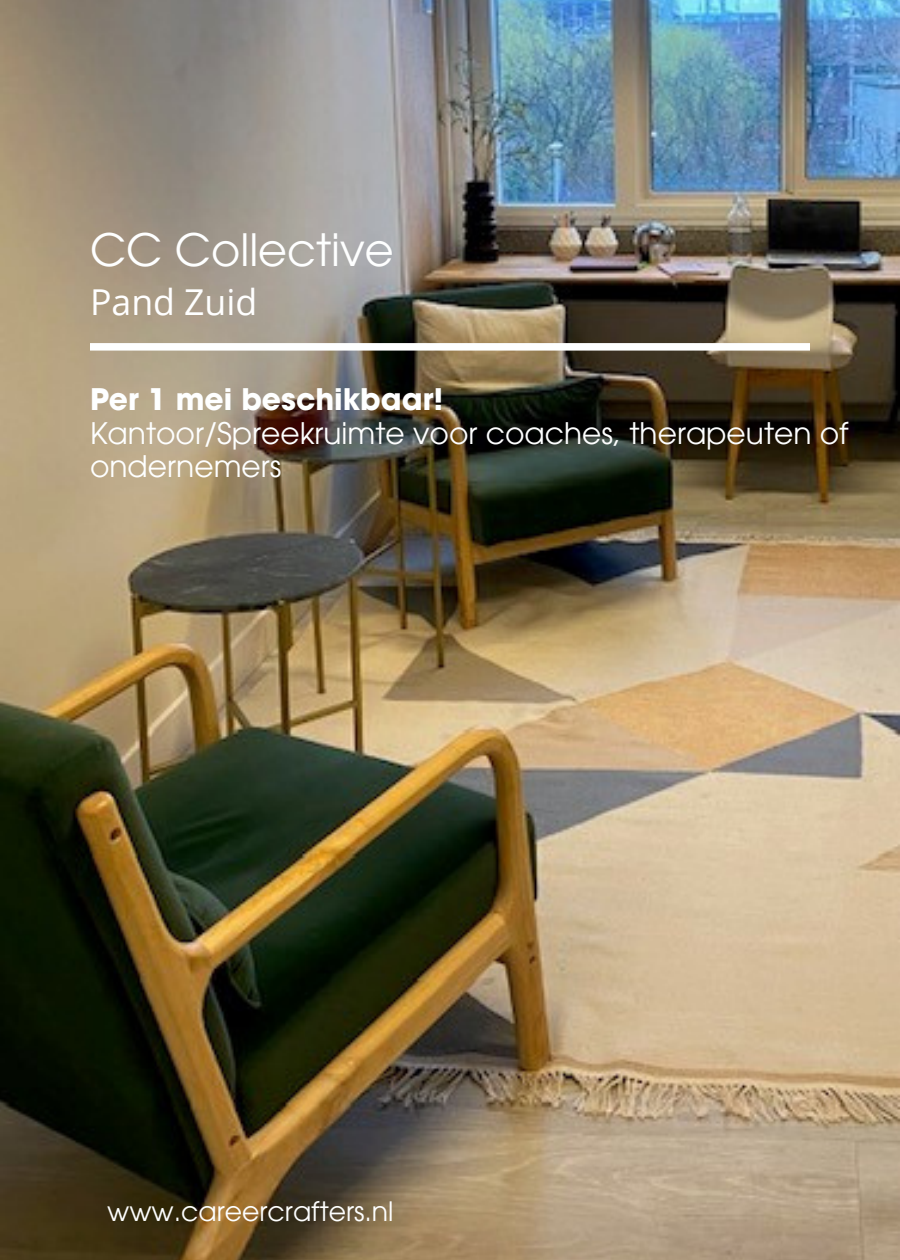
<style>
.page{position:relative;width:900px;height:1260px;background:#fff}
.page>*{position:absolute;margin:0;border:0;box-sizing:border-box;transform-origin:0 0}
.t1{font:44.5px "ITC Avant Garde Pro";color:#feffff}
.t2{font:35.75px "Open Sans";color:#fff}
.t3{font:29.75px/33.8px "ITC Avant Garde Pro";color:#feffff}
.t4{font:26.75px "ITC Avant Garde Pro";color:#feffff}
.s1{font-weight:700}
</style>
<div class="page">
<img style="left:0;top:0;width:900px;height:1260px">
<div style="left:90px;top:343px;width:720px;height:8px;background:#feffff"></div>
<h1 class="t1" style="left:90px;top:233px;width:305px">CC Collective</h1>
<p class="t2" style="left:90px;top:277px;width:169px">Pand Zuid</p>
<h3 class="t3" style="left:90px;top:386px;width:760px"><span class="s1">Per 1 mei beschikbaar!<br></span>Kantoor/Spreekruimte voor coaches, therapeuten of ondernemers</h3>
<h2 class="t4" style="left:107px;top:1201px;width:288px">www.careercrafters.nl</h2>
</div>
